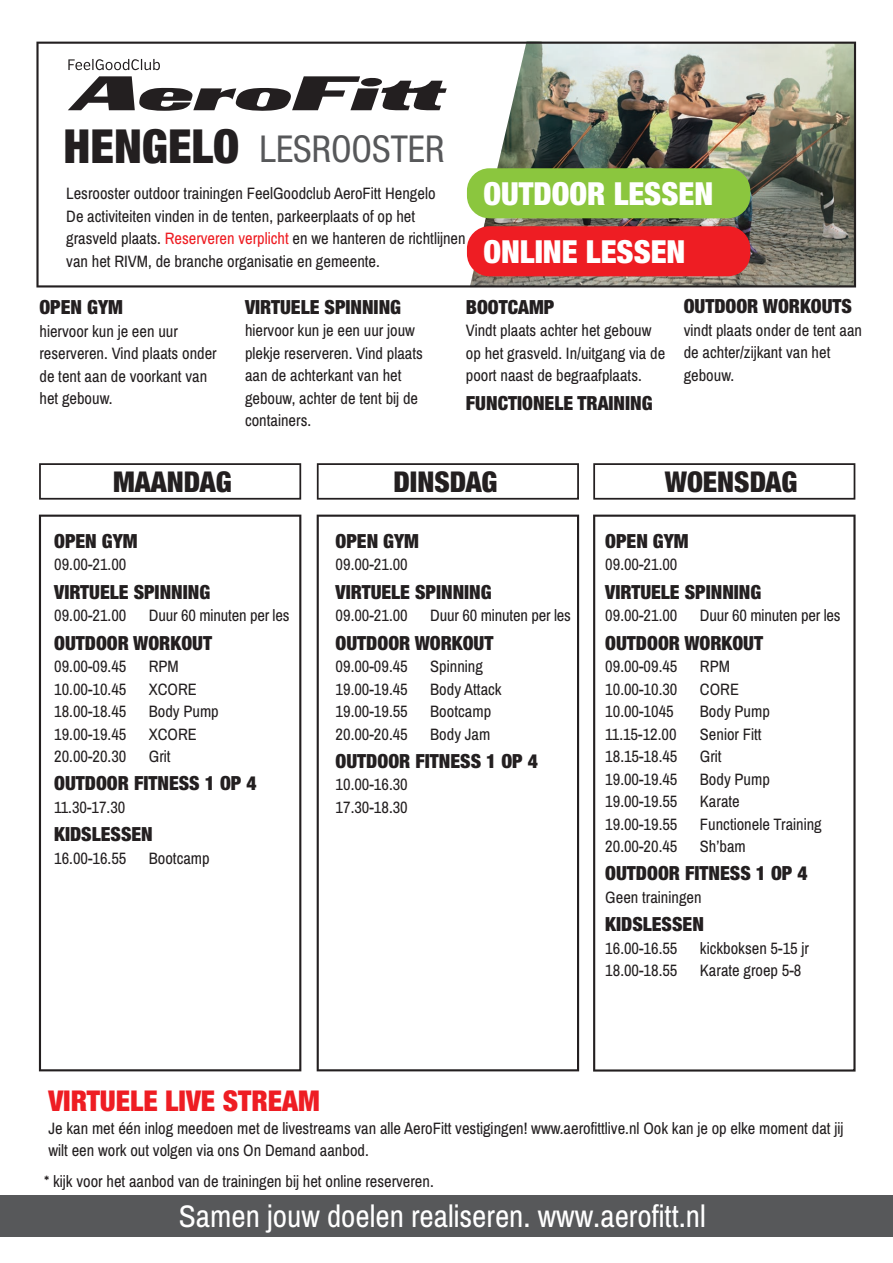
<style>
.page{position:relative;width:893px;height:1263px;background:#fff}
.page>*{position:absolute;margin:0;border:0;box-sizing:border-box;transform-origin:0 0}
.t1{font:condensed 37.05px "Helvetica Neue";color:#57585a}
.t2{font:900 condensed 31.8px/57.9px "Helvetica Neue";color:#fff}
.t3{font:31.2px "Archivo Narrow";color:#fff}
.t4{font:900 condensed 28.65px "Helvetica Neue";color:#231f20}
.t5{font:900 condensed 28.65px "Helvetica Neue";color:#ee1d23}
.t6{font:900 condensed 19.5px "Helvetica Neue";color:#231f20}
.t7{font:16.5px/22.5px "Archivo Narrow";color:#231f20}
.s1{font-weight:900;font-size:46.95px;color:#231f20}
.s2{color:#ee1d23}
</style>
<div class="page">
<svg style="left:39px;top:463px;width:262px;height:37px"></svg>
<svg style="left:39px;top:515px;width:262px;height:556px"></svg>
<svg style="left:317px;top:463px;width:262px;height:37px"></svg>
<svg style="left:317px;top:515px;width:262px;height:556px"></svg>
<svg style="left:593px;top:463px;width:262px;height:37px"></svg>
<svg style="left:593px;top:515px;width:263px;height:556px"></svg>
<img style="left:36px;top:42px;width:820px;height:245px">
<img style="left:58px;top:49px;width:408px;height:81px">
<svg style="left:68px;top:59px;width:92px;height:11px"></svg>
<svg style="left:68px;top:76px;width:379px;height:35px"></svg>
<div style="left:467px;top:168px;width:283px;height:50px;background:#8bc63e;border-radius:22px"></div>
<div style="left:467px;top:226px;width:283px;height:50px;background:#ee1d23;border-radius:22px"></div>
<div style="left:0;top:1195px;width:893px;height:41px;background:#57585a"></div>
<h1 class="t1" style="left:64px;top:128px;width:382px"><span class="s1">HENGELO</span> LESROOSTER</h1>
<p class="t7" style="left:66px;top:183px;width:401px">Lesrooster outdoor trainingen FeelGoodclub AeroFitt Hengelo<br>De activiteiten vinden in de tenten, parkeerplaats of op het grasveld plaats. <span class="s2">Reserveren verplicht</span> en we hanteren de richtlijnen van het RIVM, de branche organisatie en gemeente.</p>
<h2 class="t2" style="left:483px;top:164px;width:231px">OUTDOOR LESSEN<br>ONLINE LESSEN</h2>
<p class="t6" style="left:39px;top:295px;width:85px">OPEN GYM</p>
<p class="t7" style="left:39px;top:320px;width:179px">hiervoor kun je een uur reserveren. Vind plaats onder de tent aan de voorkant van het gebouw.</p>
<p class="t6" style="left:245px;top:295px;width:158px">VIRTUELE SPINNING</p>
<p class="t7" style="left:245px;top:319px;width:180px">hiervoor kun je een uur jouw plekje reserveren. Vind plaats aan de achterkant van het gebouw, achter de tent bij de containers.</p>
<p class="t6" style="left:466px;top:295px;width:90px">BOOTCAMP</p>
<p class="t7" style="left:466px;top:319px;width:201px">Vindt plaats achter het gebouw op het grasveld. In/uitgang via de poort naast de begraafplaats.</p>
<p class="t6" style="left:466px;top:390px;width:188px">FUNCTIONELE TRAINING</p>
<p class="t6" style="left:684px;top:294px;width:170px">OUTDOOR WORKOUTS</p>
<p class="t7" style="left:684px;top:319px;width:180px">vindt plaats onder de tent aan de achter/zijkant van het gebouw.</p>
<h3 class="t4" style="left:113px;top:464px;width:120px">MAANDAG</h3>
<h3 class="t4" style="left:393px;top:464px;width:106px">DINSDAG</h3>
<h3 class="t4" style="left:665px;top:464px;width:134px">WOENSDAG</h3>
<p class="t6" style="left:54px;top:529px;width:85px">OPEN GYM</p>
<p class="t7" style="left:54px;top:553px;width:74px">09.00-21.00</p>
<p class="t6" style="left:54px;top:580px;width:158px">VIRTUELE SPINNING</p>
<p class="t7" style="left:54px;top:604px;width:74px">09.00-21.00</p>
<p class="t7" style="left:149px;top:604px;width:142px">Duur 60 minuten per les</p>
<p class="t6" style="left:54px;top:631px;width:159px">OUTDOOR WORKOUT</p>
<p class="t7" style="left:54px;top:655px;width:74px">09.00-09.45</p>
<p class="t7" style="left:149px;top:655px;width:32px">RPM</p>
<p class="t7" style="left:54px;top:678px;width:74px">10.00-10.45</p>
<p class="t7" style="left:149px;top:678px;width:50px">XCORE</p>
<p class="t7" style="left:54px;top:700px;width:74px">18.00-18.45</p>
<p class="t7" style="left:149px;top:700px;width:71px">Body Pump</p>
<p class="t7" style="left:54px;top:723px;width:74px">19.00-19.45</p>
<p class="t7" style="left:149px;top:723px;width:50px">XCORE</p>
<p class="t7" style="left:54px;top:745px;width:74px">20.00-20.30</p>
<p class="t7" style="left:149px;top:745px;width:23px">Grit</p>
<p class="t6" style="left:54px;top:771px;width:204px">OUTDOOR FITNESS 1 OP 4</p>
<p class="t7" style="left:54px;top:796px;width:73px">11.30-17.30</p>
<p class="t6" style="left:54px;top:822px;width:100px">KIDSLESSEN</p>
<p class="t7" style="left:54px;top:847px;width:74px">16.00-16.55</p>
<p class="t7" style="left:149px;top:847px;width:62px">Bootcamp</p>
<p class="t6" style="left:336px;top:529px;width:85px">OPEN GYM</p>
<p class="t7" style="left:336px;top:553px;width:74px">09.00-21.00</p>
<p class="t6" style="left:336px;top:580px;width:158px">VIRTUELE SPINNING</p>
<p class="t7" style="left:336px;top:604px;width:74px">09.00-21.00</p>
<p class="t7" style="left:430px;top:604px;width:142px">Duur 60 minuten per les</p>
<p class="t6" style="left:336px;top:631px;width:159px">OUTDOOR WORKOUT</p>
<p class="t7" style="left:336px;top:655px;width:74px">09.00-09.45</p>
<p class="t7" style="left:430px;top:655px;width:54px">Spinning</p>
<p class="t7" style="left:336px;top:678px;width:74px">19.00-19.45</p>
<p class="t7" style="left:430px;top:678px;width:73px">Body Attack</p>
<p class="t7" style="left:336px;top:700px;width:74px">19.00-19.55</p>
<p class="t7" style="left:430px;top:700px;width:62px">Bootcamp</p>
<p class="t7" style="left:336px;top:723px;width:74px">20.00-20.45</p>
<p class="t7" style="left:430px;top:723px;width:62px">Body Jam</p>
<p class="t6" style="left:336px;top:749px;width:204px">OUTDOOR FITNESS 1 OP 4</p>
<p class="t7" style="left:336px;top:774px;width:74px">10.00-16.30<br>17.30-18.30</p>
<p class="t6" style="left:605px;top:529px;width:85px">OPEN GYM</p>
<p class="t7" style="left:605px;top:553px;width:74px">09.00-21.00</p>
<p class="t6" style="left:605px;top:580px;width:158px">VIRTUELE SPINNING</p>
<p class="t7" style="left:605px;top:604px;width:74px">09.00-21.00</p>
<p class="t7" style="left:700px;top:604px;width:142px">Duur 60 minuten per les</p>
<p class="t6" style="left:605px;top:631px;width:159px">OUTDOOR WORKOUT</p>
<p class="t7" style="left:605px;top:655px;width:74px">09.00-09.45</p>
<p class="t7" style="left:700px;top:655px;width:32px">RPM</p>
<p class="t7" style="left:605px;top:678px;width:74px">10.00-10.30</p>
<p class="t7" style="left:700px;top:678px;width:41px">CORE</p>
<p class="t7" style="left:605px;top:700px;width:70px">10.00-1045</p>
<p class="t7" style="left:700px;top:700px;width:71px">Body Pump</p>
<p class="t7" style="left:605px;top:723px;width:73px">11.15-12.00</p>
<p class="t7" style="left:700px;top:723px;width:63px">Senior Fitt</p>
<p class="t7" style="left:605px;top:745px;width:74px">18.15-18.45</p>
<p class="t7" style="left:700px;top:745px;width:23px">Grit</p>
<p class="t7" style="left:605px;top:768px;width:74px">19.00-19.45</p>
<p class="t7" style="left:700px;top:768px;width:71px">Body Pump</p>
<p class="t7" style="left:605px;top:790px;width:74px">19.00-19.55</p>
<p class="t7" style="left:700px;top:790px;width:41px">Karate</p>
<p class="t7" style="left:605px;top:813px;width:74px">19.00-19.55</p>
<p class="t7" style="left:700px;top:813px;width:123px">Functionele Training</p>
<p class="t7" style="left:605px;top:835px;width:74px">20.00-20.45</p>
<p class="t7" style="left:700px;top:835px;width:47px">Sh’bam</p>
<p class="t6" style="left:605px;top:861px;width:204px">OUTDOOR FITNESS 1 OP 4</p>
<p class="t7" style="left:605px;top:886px;width:98px">Geen trainingen</p>
<p class="t6" style="left:605px;top:912px;width:100px">KIDSLESSEN</p>
<p class="t7" style="left:605px;top:937px;width:74px">16.00-16.55</p>
<p class="t7" style="left:700px;top:937px;width:111px">kickboksen 5-15 jr</p>
<p class="t7" style="left:605px;top:960px;width:74px">18.00-18.55</p>
<p class="t7" style="left:700px;top:960px;width:103px">Karate groep 5-8</p>
<h3 class="t5" style="left:48px;top:1083px;width:273px">VIRTUELE LIVE STREAM</h3>
<p class="t7" style="left:48px;top:1117px;width:796px">Je kan met één inlog meedoen met de livestreams van alle AeroFitt vestigingen! www.aerofittlive.nl Ook kan je op elke moment dat jij wilt een work out volgen via ons On Demand aanbod.</p>
<p class="t7" style="left:44px;top:1170px;width:391px">* kijk voor het aanbod van de trainingen bij het online reserveren.</p>
<h3 class="t3" style="left:179px;top:1197px;width:528px">Samen jouw doelen realiseren. www.aerofitt.nl</h3>
</div>
